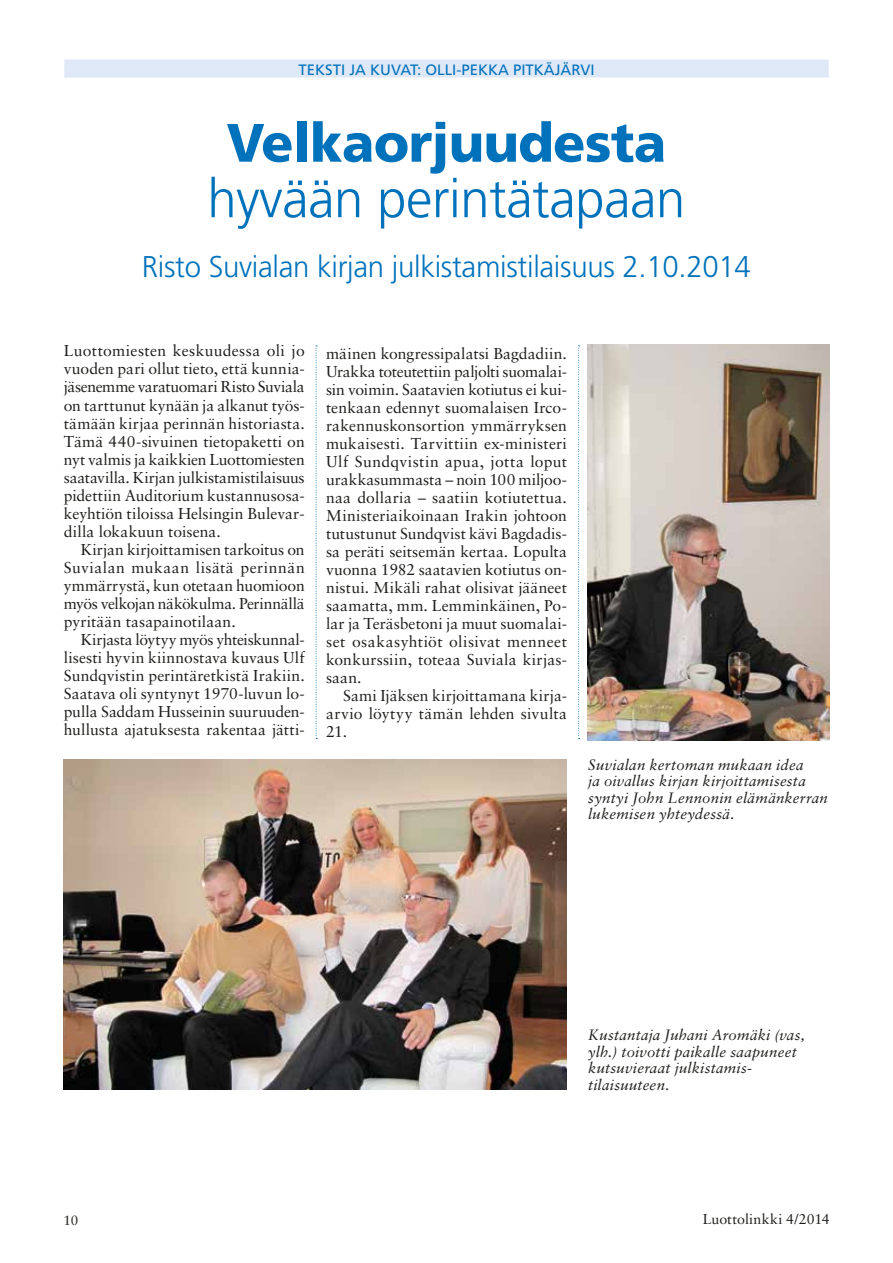
<style>
.page{position:relative;width:893px;height:1263px;background:#fff}
.page>*{position:absolute;margin:0;border:0;box-sizing:border-box;transform-origin:0 0}
.t1{font:300 54px "Frutiger LT Std";letter-spacing:-.01em;color:#0072bb}
.t2{font:900 54px "Frutiger LT Std";letter-spacing:-.01em;color:#0072bb}
.t3{font:300 30px "Frutiger LT Std";letter-spacing:-.01em;color:#0072bb}
.t4{font:15.75px/18px "Sabon LT Std";letter-spacing:.01em;color:#1d1d1b;text-align:justify}
.t5{font:italic 15px/16.5px "Sabon LT Std";letter-spacing:.015em;color:#1d1d1b}
.t6{font:15px "Frutiger LT Std";color:#0072bb}
.t7{font:14.25px "Sabon LT Std";letter-spacing:.005em;color:#1d1d1b}
.t8{font:13.5px "Sabon LT Std";color:#1d1d1b}
</style>
<div class="page">
<div style="left:64px;top:60px;width:765px;height:18px;background:#dfe8f7"></div>
<svg style="left:316px;top:345px;width:1px;height:394px"></svg>
<svg style="left:578px;top:345px;width:2px;height:394px"></svg>
<img style="left:588px;top:344px;width:241px;height:397px">
<img style="left:64px;top:759px;width:503px;height:331px">
<p class="t6" style="left:299px;top:61px;width:297px">TEKSTI JA KUVAT: OLLI-PEKKA PITKÄJÄRVI</p>
<h1 class="t2" style="left:226px;top:110px;width:441px">Velkaorjuudesta</h1>
<h1 class="t1" style="left:207px;top:168px;width:480px">hyvään perintätapaan</h1>
<h2 class="t3" style="left:142px;top:250px;width:611px">Risto Suvialan kirjan julkistamistilaisuus 2.10.2014</h2>
<p class="t4" style="left:64px;top:342px;width:242px">Luottomiesten keskuudessa oli jo vuoden pari ollut tieto, että kunnia&shy;jäsenemme varatuomari Risto Suviala on tarttunut kynään ja alkanut työs&shy;tämään kirjaa perinnän historiasta.<br>Tämä 440-sivuinen tietopaketti on nyt valmis ja kaikkien Luottomiesten saatavilla. Kirjan julkistamistilaisuus pidettiin Auditorium kustannusosa&shy;keyhtiön tiloissa Helsingin Bulevar&shy;dilla lokakuun toisena.</p>
<p class="t4" style="left:64px;top:540px;width:242px;text-indent:17px">Kirjan kirjoittamisen tarkoitus on Suvialan mukaan lisätä perinnän ymmärrystä, kun otetaan huomioon myös velkojan näkökulma. Perinnällä pyritään tasapainotilaan.</p>
<p class="t4" style="left:64px;top:630px;width:242px;text-indent:17px">Kirjasta löytyy myös yhteiskunnal&shy;lisesti hyvin kiinnostava kuvaus Ulf Sundqvistin perintäretkistä Irakiin.<br>Saatava oli syntynyt 1970-luvun lo&shy;pulla Saddam Husseinin suuruuden&shy;hullusta ajatuksesta rakentaa jätti-</p>
<p class="t4" style="left:326px;top:344px;width:242px">mäinen kongressipalatsi Bagdadiin.<br>Urakka toteutettiin paljolti suomalai&shy;sin voimin. Saatavien kotiutus ei kui&shy;tenkaan edennyt suomalaisen Irco&shy;rakennuskonsortion ymmärryksen mukaisesti. Tarvittiin ex-ministeri Ulf Sundqvistin apua, jotta loput urakkasummasta – noin 100 miljoo&shy;naa dollaria – saatiin kotiutettua.<br>Ministeriaikoinaan Irakin johtoon tutustunut Sundqvist kävi Bagdadis&shy;sa peräti seitsemän kertaa. Lopulta vuonna 1982 saatavien kotiutus on&shy;nistui. Mikäli rahat olisivat jääneet saamatta, mm. Lemminkäinen, Po&shy;lar ja Teräsbetoni ja muut suomalai&shy;set osakasyhtiöt olisivat menneet konkurssiin, toteaa Suviala kirjas&shy;saan.</p>
<p class="t4" style="left:326px;top:686px;width:242px;text-indent:17px">Sami Ijäksen kirjoittamana kirja&shy;arvio löytyy tämän lehden sivulta 21.</p>
<p class="t5" style="left:588px;top:756px;width:241px">Suvialan kertoman mukaan idea<br>ja oivallus kirjan kirjoittamisesta syntyi John Lennonin elämänkerran lukemisen yhteydessä.</p>
<p class="t5" style="left:588px;top:1027px;width:218px">Kustantaja Juhani Aromäki (vas, ylh.) toivotti paikalle saapuneet kutsuvieraat julkistamis&shy;tilaisuuteen.</p>
<p class="t8" style="left:64px;top:1212px;width:16px">10</p>
<p class="t7" style="left:703px;top:1211px;width:128px">Luottolinkki 4/2014</p>
</div>
